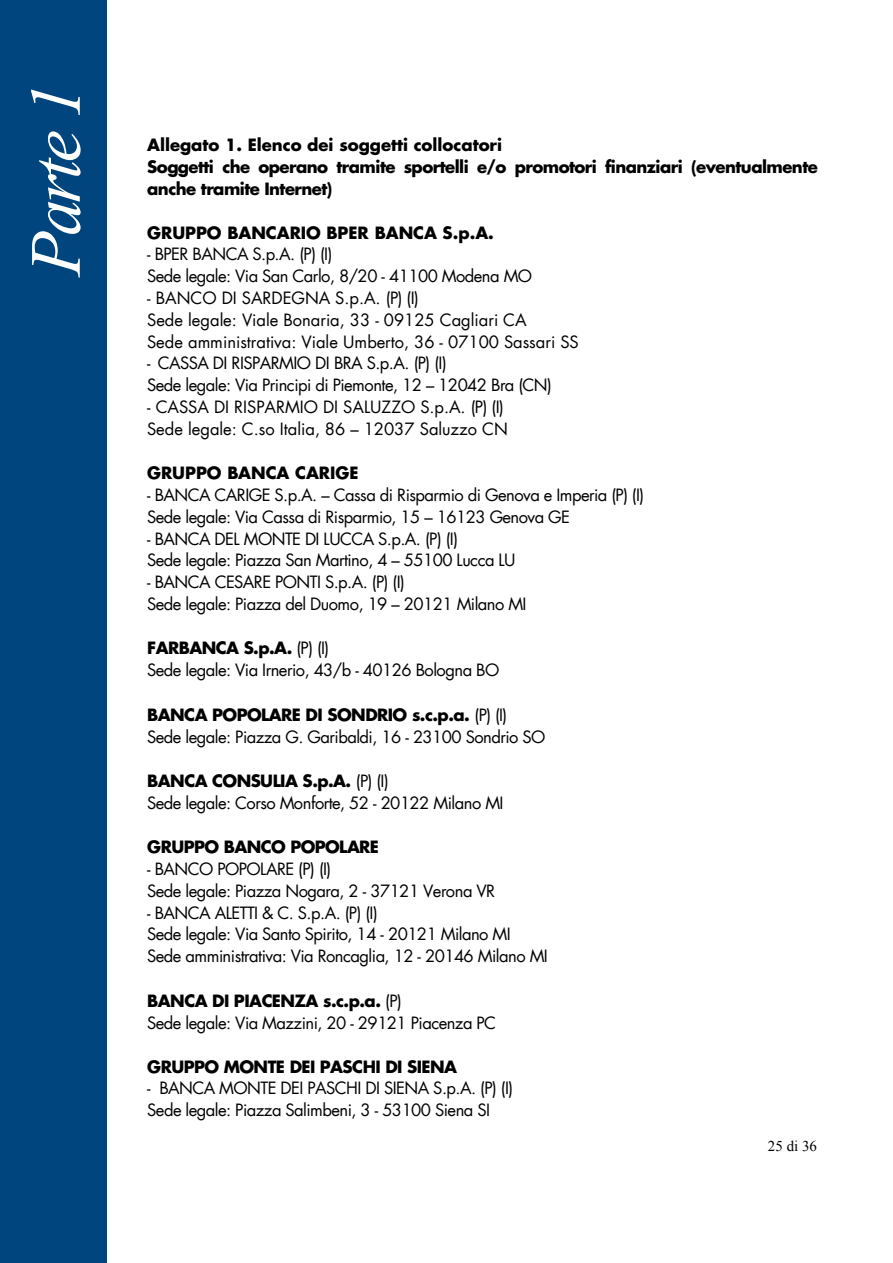
<style>
.page{position:relative;width:893px;height:1263px;background:#fff}
.page>*{position:absolute;margin:0;border:0;box-sizing:border-box;transform-origin:0 0}
.t1{font:italic 72px "Times New Roman";color:#fff}
.t2{font:16.5px/21.9px "Futura LT";letter-spacing:-.03em;color:#000}
.t3{font:16.5px/21.9px "Futura LT";color:#000}
.t4{font:700 16.5px/22px "Futura LT";letter-spacing:-.03em;color:#000}
.t5{font:700 16.5px "Futura LT";letter-spacing:-.005em;color:#000}
.t6{font:15px "Times New Roman";color:#000}
.s1{font-weight:700}
</style>
<div class="page">
<div style="left:0;top:0;width:106px;height:1263px;background:#00457d"></div>
<h1 class="t1" style="left:6px;top:276px;width:194px;rotate:-90deg">Parte 1</h1>
<p class="t4" style="left:147px;top:133px;width:672px">Allegato 1. Elenco dei soggetti collocatori<br>Soggetti che operano tramite sportelli e/o promotori finanziari (eventualmente anche tramite Internet)</p>
<p class="t5" style="left:147px;top:221px;width:348px">GRUPPO BANCARIO BPER BANCA S.p.A.</p>
<p class="t2" style="left:147px;top:243px;width:386px">- BPER BANCA S.p.A. (P) (I)<br>Sede legale: Via San Carlo, 8/20 - 41100 Modena MO</p>
<p class="t3" style="left:147px;top:287px;width:433px">- BANCO DI SARDEGNA S.p.A. (P) (I)<br>Sede legale: Viale Bonaria, 33 - 09125 Cagliari CA<br>Sede amministrativa: Viale Umberto, 36 - 07100 Sassari SS</p>
<p class="t2" style="left:147px;top:352px;width:406px">- CASSA DI RISPARMIO DI BRA S.p.A. (P) (I)<br>Sede legale: Via Principi di Piemonte, 12 – 12042 Bra (CN)</p>
<p class="t3" style="left:147px;top:396px;width:362px">- CASSA DI RISPARMIO DI SALUZZO S.p.A. (P) (I)<br>Sede legale: C.so Italia, 86 – 12037 Saluzzo CN</p>
<p class="t5" style="left:147px;top:462px;width:213px">GRUPPO BANCA CARIGE</p>
<p class="t2" style="left:147px;top:484px;width:499px">- BANCA CARIGE S.p.A. – Cassa di Risparmio di Genova e Imperia (P) (I)<br>Sede legale: Via Cassa di Risparmio, 15 – 16123 Genova GE</p>
<p class="t2" style="left:147px;top:528px;width:370px">- BANCA DEL MONTE DI LUCCA S.p.A. (P) (I)<br>Sede legale: Piazza San Martino, 4 – 55100 Lucca LU</p>
<p class="t2" style="left:147px;top:571px;width:381px">- BANCA CESARE PONTI S.p.A. (P) (I)<br>Sede legale: Piazza del Duomo, 19 – 20121 Milano MI</p>
<p class="t2" style="left:147px;top:638px;width:354px"><span class="s1">FARBANCA S.p.A.</span> (P) (I)<br>Sede legale: Via Irnerio, 43/b - 40126 Bologna BO</p>
<p class="t2" style="left:147px;top:704px;width:400px"><span class="s1">BANCA POPOLARE DI SONDRIO s.c.p.a.</span> (P) (I)<br>Sede legale: Piazza G. Garibaldi, 16 - 23100 Sondrio SO</p>
<p class="t2" style="left:147px;top:770px;width:358px"><span class="s1">BANCA CONSULIA S.p.A.</span> (P) (I)<br>Sede legale: Corso Monforte, 52 - 20122 Milano MI</p>
<p class="t4" style="left:147px;top:836px;width:233px">GRUPPO BANCO POPOLARE</p>
<p class="t2" style="left:147px;top:858px;width:349px">- BANCO POPOLARE (P) (I)<br>Sede legale: Piazza Nogara, 2 - 37121 Verona VR</p>
<p class="t2" style="left:147px;top:902px;width:402px">- BANCA ALETTI &amp; C. S.p.A. (P) (I)<br>Sede legale: Via Santo Spirito, 14 - 20121 Milano MI<br>Sede amministrativa: Via Roncaglia, 12 - 20146 Milano MI</p>
<p class="t2" style="left:147px;top:990px;width:350px"><span class="s1">BANCA DI PIACENZA s.c.p.a.</span> (P)<br>Sede legale: Via Mazzini, 20 - 29121 Piacenza PC</p>
<p class="t4" style="left:147px;top:1055px;width:311px">GRUPPO MONTE DEI PASCHI DI SIENA</p>
<p class="t2" style="left:147px;top:1077px;width:368px">- BANCA MONTE DEI PASCHI DI SIENA S.p.A. (P) (I)<br>Sede legale: Piazza Salimbeni, 3 - 53100 Siena SI</p>
<p class="t6" style="left:768px;top:1136px;width:51px">25 di 36</p>
</div>
